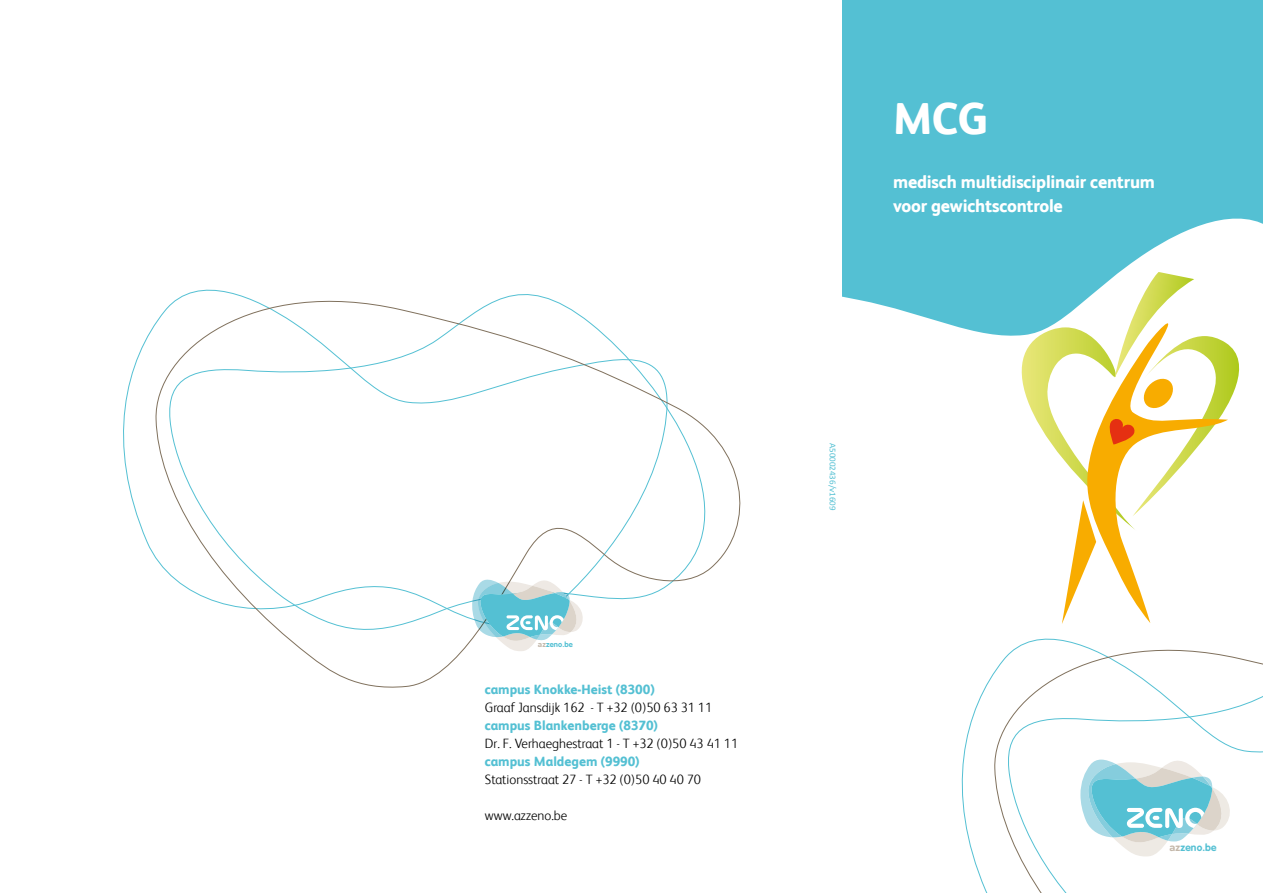
<style>
.page{position:relative;width:1263px;height:893px;background:#fff}
.page>*{position:absolute;margin:0;border:0;box-sizing:border-box;transform-origin:0 0}
.t1{font:800 45px "FS Albert";color:#fff}
.t2{font:800 18px/24px "FS Albert";letter-spacing:-.01em;color:#fff}
.t3{font:300 13.5px "FS Albert";color:#000}
.t4{font:800 13.5px "FS Albert";color:#54c0d3}
.t5{font:700 10.05px "Tate";letter-spacing:.015em;color:#54c0d3}
.t6{font:9px "Calibri";color:#54c0d3}
.t7{font:700 7.5px "Tate";letter-spacing:.015em;color:#54c0d3}
.s1{color:#c3b7a9}
</style>
<div class="page">
<div style="left:842px;top:0;width:421px;height:336px;background:#54c0d3"></div>
<svg style="left:842px;top:218px;width:421px;height:118px"></svg>
<svg style="left:961px;top:675px;width:31px;height:218px"></svg>
<svg style="left:992px;top:638px;width:271px;height:255px"></svg>
<svg style="left:1080px;top:756px;width:150px;height:100px"></svg>
<svg style="left:154px;top:289px;width:587px;height:399px"></svg>
<svg style="left:997px;top:272px;width:258px;height:352px"></svg>
<svg style="left:472px;top:577px;width:111px;height:74px"></svg>
<p class="t7" style="left:538px;top:640px;width:36px"><span class="s1">az</span>zeno.be</p>
<p class="t4" style="left:485px;top:679px;width:171px">campus Knokke-Heist (8300)</p>
<p class="t3" style="left:485px;top:698px;width:229px">Graaf Jansdijk 162 - T +32 (0)50 63 31 11</p>
<p class="t4" style="left:485px;top:715px;width:175px">campus Blankenberge (8370)</p>
<p class="t3" style="left:485px;top:734px;width:255px">Dr. F. Verhaeghestraat 1 - T +32 (0)50 43 41 11</p>
<p class="t4" style="left:485px;top:751px;width:156px">campus Maldegem (9990)</p>
<p class="t3" style="left:485px;top:770px;width:218px">Stationsstraat 27 - T +32 (0)50 40 40 70</p>
<p class="t3" style="left:485px;top:806px;width:84px">www.azzeno.be</p>
<h1 class="t1" style="left:893px;top:85px;width:97px">MCG</h1>
<h2 class="t2" style="left:893px;top:168px;width:264px">medisch multidisciplinair centrum voor gewichtscontrole</h2>
<p class="t6" style="left:839px;top:443px;width:69px;rotate:90deg">A50002436/v1609</p>
<p class="t5" style="left:1169px;top:842px;width:49px"><span class="s1">az</span>zeno.be</p>
</div>
